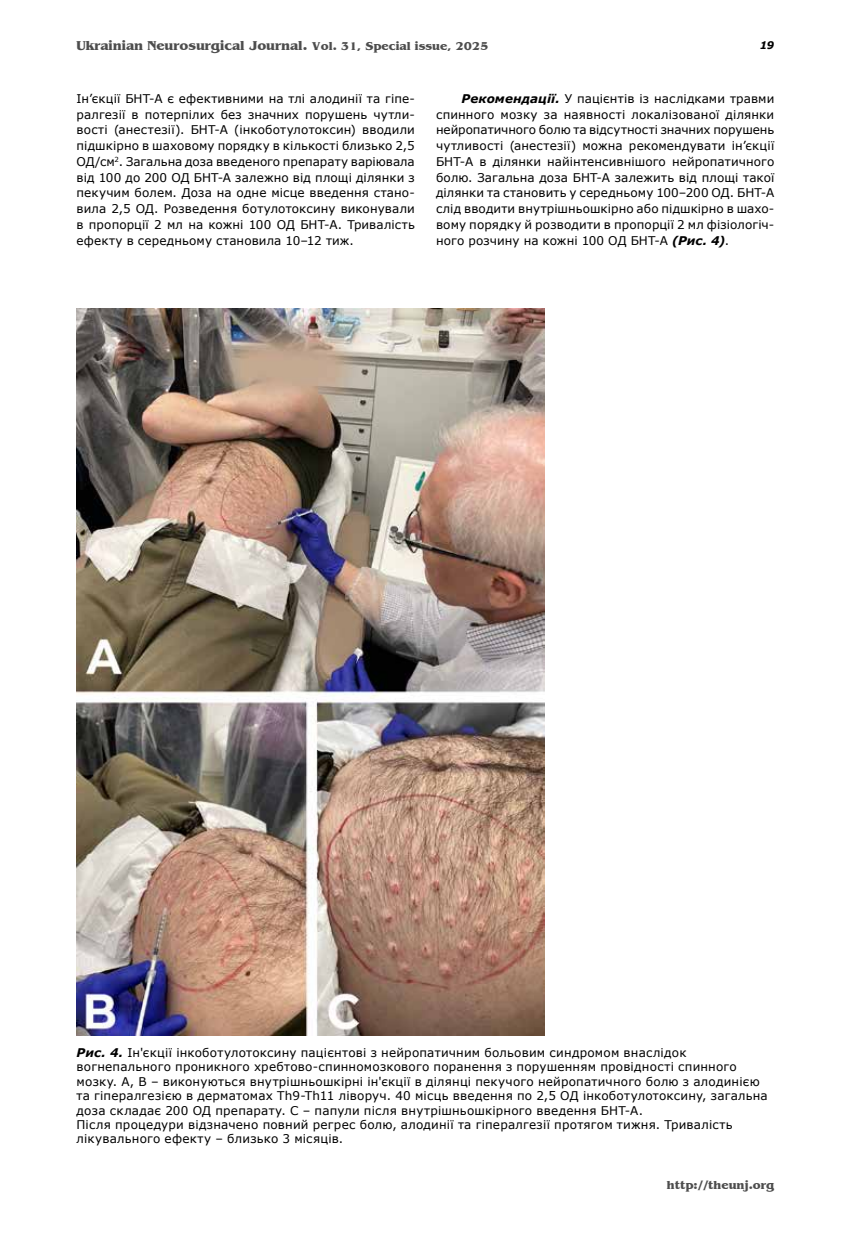
<style>
.page{position:relative;width:851px;height:1234px;background:#fff}
.page>*{position:absolute;margin:0;border:0;box-sizing:border-box;transform-origin:0 0}
.t1{font:700 13.5px "Benguiat";color:#4d4d4d}
.t2{font:12px/15.8px "Verdana";letter-spacing:.015em;color:#000;text-align:justify}
.t3{font:700 12px "Benguiat";color:#4d4d4d}
.t4{font:italic 700 10.5px "Verdana";color:#000}
.s1{font-size:12px}
.s2{font-weight:700;font-style:italic}
</style>
<div class="page">
<img style="left:76px;top:309px;width:468px;height:725px">
<p class="t1" style="left:77px;top:38px;width:413px">Ukrainian Neurosurgical Journal. <span class="s1">Vol. 31, Special issue, 2025</span></p>
<p class="t4" style="left:759px;top:38px;width:16px">19</p>
<p class="t2" style="left:76px;top:90px;width:340px">Ін’єкції БНТ-A є ефективними на тлі алодинії та гіпе&shy;ралгезії в потерпілих без значних порушень чутли&shy;вості (анестезії). БНТ-A (інкоботулотоксин) вводили підшкірно в шаховому порядку в кількості близько 2,5<br>ОД/см<sup>2</sup>. Загальна доза введеного препарату варіювала від 100 до 200 ОД БНТ-A залежно від площі ділянки з пекучим болем. Доза на одне місце введення стано&shy;вила 2,5 ОД. Розведення ботулотоксину виконували в пропорції 2 мл на кожні 100 ОД БНТ-A. Тривалість ефекту в середньому становила 10‒12 тиж.</p>
<p class="t2" style="left:436px;top:90px;width:340px;text-indent:26px"><span class="s2">Рекомендації.</span> У пацієнтів із наслідками травми спинного мозку за наявності локалізованої ділянки нейропатичного болю та відсутності значних порушень чутливості (анестезії) можна рекомендувати ін’єкції БНТ-A в ділянки найінтенсивнішого нейропатичного болю. Загальна доза БНТ-A залежить від площі такої ділянки та становить у середньому 100‒200 ОД. БНТ-A слід вводити внутрішньошкірно або підшкірно в шахо&shy;вому порядку й розводити в пропорції 2 мл фізіологіч&shy;ного розчину на кожні 100 ОД БНТ-A <span class="s2">(Рис. 4)</span>.</p>
<p class="t2" style="left:77px;top:1044px;width:692px;line-height:14.4px;text-align:left"><span class="s2">Рис. 4.</span> Ін'єкції інкоботулотоксину пацієнтові з нейропатичним больовим синдромом внаслідок вогнепального проникного хребтово-спинномозкового поранення з порушенням провідності спинного мозку. A, B – виконуються внутрішньошкірні ін'єкції в ділянці пекучого нейропатичного болю з алодинією та гіпералгезією в дерматомах Th9-Th11 ліворуч. 40 місць введення по 2,5 ОД інкоботулотоксину, загальна доза складає 200 ОД препарату. C – папули після внутрішньошкірного введення БНТ-A.<br>Після процедури відзначено повний регрес болю, алодинії та гіпералгезії протягом тижня. Тривалість лікувального ефекту – близько 3 місяців.</p>
<p class="t3" style="left:667px;top:1178px;width:109px">http://theunj.org</p>
</div>
